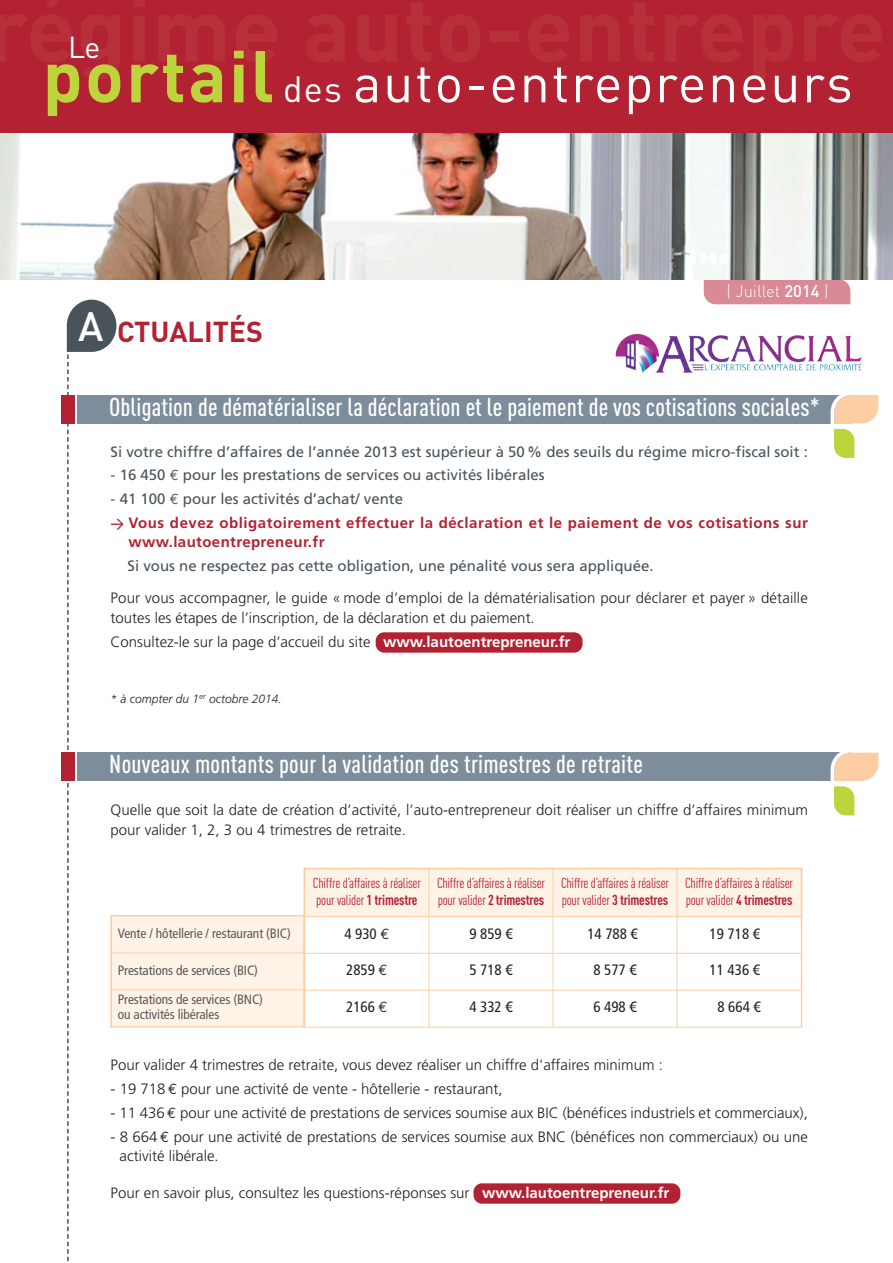
<style>
.page{position:relative;width:893px;height:1263px;background:#fff}
.page>*{position:absolute;margin:0;border:0;box-sizing:border-box;transform-origin:0 0}
.t1{font:54px "DINOT";letter-spacing:.03em;color:#fff}
.t2{font:500 40.5px "DINOT";color:#fff}
.t3{font:30px "DINOT";color:#fff}
.t4{font:700 28.5px "DIN";color:#b32233}
.t5{font:500 condensed 25.5px "DINOT";letter-spacing:.005em;color:#fff}
.t6{font:300 16.5px "DINOT";color:#fff}
.t7{font:300 15px/19.5px "Frutiger LT Std";color:#231f20}
.t8{font:15px "Frutiger LT Std";color:#48535a}
.t9{font:700 15px/23.7px "Frutiger LT Std";letter-spacing:.035em;color:#b32233}
.t10{font:condensed 15px "Frutiger LT Std";color:#231f20}
.t11{font:condensed 14.25px/16.5px "DINOT";letter-spacing:-.015em;color:#b32233}
.t12{font:condensed 13.5px/29.4px "Frutiger";letter-spacing:-.01em;color:#58595b}
.t13{font:italic 300 12px "Frutiger LT Std";color:#231f20}
.s1{font-family:"DIN";font-weight:700;font-size:72px;color:#bed43d}
.s2{font-size:36px}
.s3{font-family:"DIN"}
.s4{font-weight:500}
.s5{font-family:"Euro Mono"}
.s6{font-weight:400;color:#48535a}
.s7{font-family:"Euro Mono";font-weight:400;color:#48535a}
.s8{font-family:"DIN";font-weight:500;font-size:13.5px}
.s9{font-weight:700;color:#fff}
.s10{font-weight:700}
.s11{font-family:"Euro Mono";font-stretch:normal}
.s12{font-family:"Euro Mono";font-weight:400}
</style>
<div class="page">
<div style="left:376px;top:632px;width:207px;height:21px;background:#b32233;border-radius:9px"></div>
<div style="left:473px;top:1183px;width:207px;height:21px;background:#b32233;border-radius:9px"></div>
<div style="left:704px;top:280px;width:146px;height:24px;background:#da8997"></div>
<div style="left:0;top:0;width:893px;height:134px;background:#b32233"></div>
<img style="left:0;top:134px;width:893px;height:146px">
<svg style="left:67px;top:300px;width:49px;height:962px"></svg>
<div style="left:62px;top:395px;width:13px;height:29px;background:#b32233"></div>
<div style="left:77px;top:395px;width:773px;height:29px;background:#7e8d9b"></div>
<div style="left:304px;top:868px;width:125px;height:48px;background:#fff3e7"></div>
<div style="left:429px;top:868px;width:124px;height:48px;background:#fff3e7"></div>
<div style="left:553px;top:868px;width:124px;height:48px;background:#fff3e7"></div>
<div style="left:677px;top:868px;width:125px;height:48px;background:#fff3e7"></div>
<hr style="left:304px;top:868px;width:1px;height:159px;background:#fdcea3">
<hr style="left:429px;top:868px;width:1px;height:159px;background:#fdcea3">
<hr style="left:553px;top:868px;width:1px;height:159px;background:#fdcea3">
<hr style="left:677px;top:868px;width:1px;height:159px;background:#fdcea3">
<hr style="left:801px;top:868px;width:1px;height:159px;background:#fdcea3">
<hr style="left:304px;top:868px;width:498px;height:1px;background:#fdcea3">
<hr style="left:304px;top:916px;width:498px;height:1px;background:#fdcea3">
<hr style="left:304px;top:953px;width:498px;height:1px;background:#fdcea3">
<hr style="left:304px;top:990px;width:498px;height:1px;background:#fdcea3">
<hr style="left:304px;top:1027px;width:498px;height:1px;background:#fdcea3">
<svg style="left:831px;top:395px;width:48px;height:63px"></svg>
<div style="left:62px;top:752px;width:13px;height:29px;background:#b32233"></div>
<div style="left:77px;top:752px;width:773px;height:29px;background:#7e8d9b"></div>
<svg style="left:831px;top:752px;width:48px;height:63px"></svg>
<div style="left:111px;top:915px;width:193px;height:38px;background:#fff3e7"></div>
<div style="left:111px;top:953px;width:193px;height:37px;background:#fff3e7"></div>
<div style="left:111px;top:990px;width:193px;height:37px;background:#fff3e7"></div>
<hr style="left:111px;top:915px;width:1px;height:112px;background:#fdcea3">
<hr style="left:303px;top:915px;width:1px;height:112px;background:#fdcea3">
<hr style="left:111px;top:915px;width:193px;height:1px;background:#fdcea3">
<hr style="left:111px;top:953px;width:193px;height:1px;background:#fdcea3">
<hr style="left:111px;top:989px;width:193px;height:1px;background:#fdcea3">
<hr style="left:111px;top:1026px;width:193px;height:1px;background:#fdcea3">
<img style="left:615px;top:334px;width:247px;height:39px">
<h3 class="t3" style="left:68px;top:30px;width:34px">Le</h3>
<h1 class="t1" style="left:43px;top:52px;width:812px"><span class="s1">portail</span> <span class="s2">des</span> auto-entrepreneurs</h1>
<h2 class="t2" style="left:78px;top:303px;width:27px">A</h2>
<h3 class="t4" style="left:117px;top:322px;width:147px">CTUALITÉS</h3>
<p class="t6" style="left:726px;top:281px;width:105px"><span class="s3">|</span> Juillet <span class="s4">2014</span> <span class="s3">|</span></p>
<h3 class="t5" style="left:109px;top:398px;width:712px">Obligation de dématérialiser la déclaration et le paiement de vos cotisations sociales*</h3>
<p class="t8" style="left:111px;top:445px;width:699px">Si votre chiffre d’affaires de l’année 2013 est supérieur à 50 % des seuils du régime micro-fiscal soit :</p>
<p class="t8" style="left:111px;top:469px;width:436px">- 16 450 <span class="s5">€</span> pour les prestations de services ou activités libérales</p>
<p class="t9" style="left:111px;top:488px;width:699px"><span class="s6">- 41 100</span> <span class="s7">€</span> <span class="s6">pour les activités d’achat/ vente<br></span><span class="s8">&gt;</span> Vous devez obligatoirement effectuer la déclaration et le paiement de vos cotisations sur</p>
<p class="t9" style="left:129px;top:531px;width:197px">www.lautoentrepreneur.fr</p>
<p class="t8" style="left:128px;top:560px;width:527px">Si vous ne respectez pas cette obligation, une pénalité vous sera appliquée.</p>
<p class="t7" style="left:111px;top:589px;width:699px">Pour vous accompagner, le guide « mode d’emploi de la dématérialisation pour déclarer et payer » détaille toutes les étapes de l’inscription, de la déclaration et du paiement.</p>
<p class="t7" style="left:111px;top:633px;width:461px">Consultez-le sur la page d’accueil du site <span class="s9">www.lautoentrepreneur.fr</span></p>
<p class="t13" style="left:111px;top:692px;width:173px">* à compter du 1<sup>er</sup> octobre 2014.</p>
<h3 class="t5" style="left:109px;top:755px;width:535px">Nouveaux montants pour la validation des trimestres de retraite</h3>
<p class="t7" style="left:111px;top:801px;width:699px">Quelle que soit la date de création d’activité, l’auto-entrepreneur doit réaliser un chiffre d’affaires minimum pour valider 1, 2, 3 ou 4 trimestres de retraite.</p>
<p class="t12" style="left:118px;top:920px;width:174px">Vente / hôtellerie / restaurant (BIC)</p>
<p class="t12" style="left:118px;top:957px;width:147px">Prestations de services (BIC)<br>Prestations de services (BNC)</p>
<p class="t12" style="left:118px;top:1001px;width:103px">ou activités libérales</p>
<p class="t11" style="left:313px;top:875px;width:109px">Chiffre d’affaires à réaliser pour valider <span class="s10">1 trimestre</span></p>
<p class="t11" style="left:437px;top:875px;width:109px">Chiffre d’affaires à réaliser pour valider <span class="s10">2 trimestres</span></p>
<p class="t11" style="left:561px;top:875px;width:109px">Chiffre d’affaires à réaliser pour valider <span class="s10">3 trimestres</span></p>
<p class="t11" style="left:685px;top:875px;width:109px">Chiffre d’affaires à réaliser pour valider <span class="s10">4 trimestres</span></p>
<p class="t10" style="left:344px;top:925px;width:46px">4 930 <span class="s11">€</span></p>
<p class="t10" style="left:469px;top:925px;width:45px">9 859 €</p>
<p class="t10" style="left:587px;top:925px;width:52px">14 788 €</p>
<p class="t10" style="left:710px;top:925px;width:52px">19 718 €</p>
<p class="t10" style="left:346px;top:961px;width:43px">2859 <span class="s11">€</span></p>
<p class="t10" style="left:469px;top:961px;width:45px">5 718 €</p>
<p class="t10" style="left:593px;top:961px;width:45px">8 577 €</p>
<p class="t10" style="left:710px;top:961px;width:52px">11 436 €</p>
<p class="t10" style="left:346px;top:998px;width:43px">2166 <span class="s11">€</span></p>
<p class="t10" style="left:469px;top:998px;width:45px">4 332 €</p>
<p class="t10" style="left:593px;top:998px;width:45px">6 498 €</p>
<p class="t10" style="left:717px;top:998px;width:45px">8 664 €</p>
<p class="t7" style="left:111px;top:1056px;width:554px">Pour valider 4 trimestres de retraite, vous devez réaliser un chiffre d'affaires minimum :</p>
<p class="t7" style="left:111px;top:1080px;width:394px">- 19 718 <span class="s12">€</span> pour une activité de vente - hôtellerie - restaurant,</p>
<p class="t7" style="left:111px;top:1104px;width:699px">- 11 436 <span class="s12">€</span> pour une activité de prestations de services soumise aux BIC (bénéfices industriels et commerciaux),</p>
<p class="t7" style="left:120px;top:1128px;width:690px;text-indent:-9px">- 8 664 <span class="s12">€</span> pour une activité de prestations de services soumise aux BNC (bénéfices non commerciaux) ou une activité libérale.</p>
<p class="t7" style="left:111px;top:1184px;width:560px">Pour en savoir plus, consultez les questions-réponses sur <span class="s9">www.lautoentrepreneur.fr</span></p>
</div>
